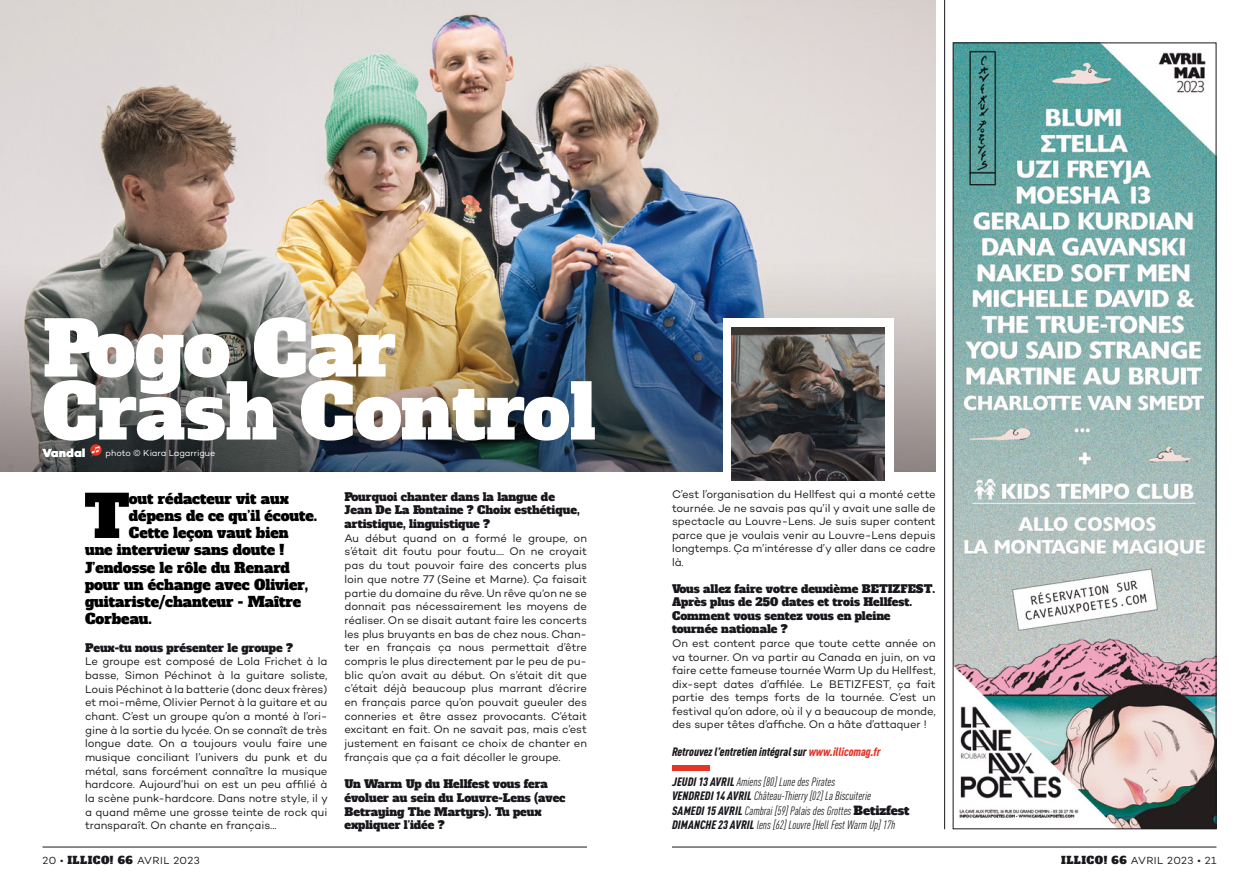
<style>
.page{position:relative;width:1259px;height:893px;background:#fff}
.page>*{position:absolute;margin:0;border:0;box-sizing:border-box;transform-origin:0 0}
.t1{font:75px/63px "Alfa Slab One";color:#fff}
.t2{font:58.2px "Alfa Slab One";color:#000}
.t3{font:14.25px "Alfa Slab One";color:#000}
.t4{font:italic condensed 12px/14.4px "DIN Pro";color:#1a171c}
.t5{font:italic 900 condensed 12px "DIN Pro";color:#1a171c}
.t6{font:900 12px "Campton";color:#fff}
.t7{font:11.25px/13.6px "Campton";letter-spacing:-.005em;color:#1a171c;text-align:justify}
.t8{font:11.25px/13.6px "Alfa Slab One";color:#1a171c}
.t9{font:10.5px "Campton";letter-spacing:.04em;color:#1a171c}
.t10{font:9px "Campton";color:#fff}
.s1{color:#e53527}
.s2{font-weight:900}
.s3{font-family:"Alfa Slab One";font-style:normal;font-stretch:normal}
.s4{font-family:"Alfa Slab One"}
</style>
<div class="page">
<hr style="left:43px;top:847px;width:544px;height:1px;background:#1a171c">
<hr style="left:672px;top:847px;width:544px;height:1px;background:#1a171c">
<hr style="left:944px;top:0;width:1px;height:829px;background:#1a171c">
<img style="left:0;top:0;width:935px;height:472px">
<svg style="left:90px;top:444px;width:12px;height:13px"></svg>
<div style="left:723px;top:319px;width:170px;height:170px;background:#fff"></div>
<img style="left:731px;top:327px;width:153px;height:153px">
<div style="left:672px;top:766px;width:37px;height:5px;background:#e53527"></div>
<img style="left:954px;top:45px;width:260px;height:782px">
<div style="left:952px;top:43px;width:264px;height:786px;border:1px solid #1a171c"></div>
<h1 class="t1" style="left:43px;top:319px;width:554px">Pogo Car<br>Crash Control</h1>
<p class="t6" style="left:43px;top:445px;width:45px">Vandal</p>
<p class="t10" style="left:106px;top:447px;width:111px">photo © Kiara Lagarrigue</p>
<h2 class="t2" style="left:84px;top:478px;width:46px">T</h2>
<p class="t3" style="left:129px;top:489px;width:161px">out rédacteur vit aux</p>
<p class="t3" style="left:129px;top:506px;width:190px">dépens de ce qu’il écoute.</p>
<p class="t3" style="left:129px;top:523px;width:161px">Cette leçon vaut bien</p>
<p class="t3" style="left:85px;top:540px;width:201px">une interview sans doute !</p>
<p class="t3" style="left:85px;top:558px;width:206px">J’endosse le rôle du Renard</p>
<p class="t3" style="left:85px;top:575px;width:225px">pour un échange avec Olivier,</p>
<p class="t3" style="left:85px;top:592px;width:218px">guitariste/chanteur - Maître</p>
<p class="t3" style="left:85px;top:609px;width:69px">Corbeau.</p>
<p class="t8" style="left:85px;top:641px;width:209px">Peux-tu nous présenter le groupe ?</p>
<p class="t7" style="left:85px;top:654px;width:244px">Le groupe est composé de Lola Frichet à la basse, Simon Péchinot à la guitare soliste, Louis Péchinot à la batterie (donc deux frères) et moi-même, Olivier Pernot à la guitare et au chant. C’est un groupe qu’on a monté à l’ori&shy;gine à la sortie du lycée. On se connaît de très longue date. On a toujours voulu faire une musique conciliant l’univers du punk et du métal, sans forcément connaître la musique hardcore. Aujourd’hui on est un peu affilié à la scène punk-hardcore. Dans notre style, il y a quand même une grosse teinte de rock qui transparaît. On chante en français...</p>
<p class="t8" style="left:344px;top:490px;width:237px">Pourquoi chanter dans la langue de<br>Jean De La Fontaine ? Choix esthétique, artistique, linguistique ?</p>
<p class="t7" style="left:344px;top:531px;width:244px">Au début quand on a formé le groupe, on s’était dit foutu pour foutu.... On ne croyait pas du tout pouvoir faire des concerts plus loin que notre 77 (Seine et Marne). Ça faisait partie du domaine du rêve. Un rêve qu‘on ne se donnait pas nécessairement les moyens de réaliser. On se disait autant faire les concerts les plus bruyants en bas de chez nous. Chan&shy;ter en français ça nous permettait d’être compris le plus directement par le peu de pu&shy;blic qu’on avait au début. On s’était dit que c’était déjà beaucoup plus marrant d’écrire en français parce qu’on pouvait gueuler des conneries et être assez provocants. C’était excitant en fait. On ne savait pas, mais c’est justement en faisant ce choix de chanter en français que ça a fait décoller le groupe.</p>
<p class="t8" style="left:344px;top:777px;width:222px">Un Warm Up du Hellfest vous fera évoluer au sein du Louvre-Lens (avec<br>Betraying The Martyrs). Tu peux expliquer l’idée ?</p>
<p class="t7" style="left:672px;top:487px;width:265px">C’est l’organisation du Hellfest qui a monté cette tournée. Je ne savais pas qu’il y avait une salle de spectacle au Louvre-Lens. Je suis super content parce que je voulais venir au Louvre-Lens depuis longtemps. Ça m’intéresse d’y aller dans ce cadre là.</p>
<p class="t8" style="left:672px;top:582px;width:265px">Vous allez faire votre deuxième BetiZFest.<br>Après plus de 250 dates et trois Hellfest.<br>Comment vous sentez vous en pleine tournée nationale ?</p>
<p class="t7" style="left:672px;top:636px;width:265px">On est content parce que toute cette année on va tourner. On va partir au Canada en juin, on va faire cette fameuse tournée Warm Up du Hellfest, dix-sept dates d’affilée. Le Betiz</p>
<p class="t7" style="left:672px;top:677px;width:265px;text-indent:190px">Fest, ça fait partie des temps forts de la tournée. C’est un festival qu’on adore, où il y a beaucoup de monde, des super têtes d’affiche. On a hâte d’attaquer !</p>
<p class="t5" style="left:672px;top:743px;width:210px">Retrouvez l’entretien intégral sur <span class="s1">www.illicomag.fr</span></p>
<p class="t4" style="left:672px;top:773px;width:239px"><span class="s2">JEUDI 13 AVRIL</span> Amiens [80] Lune des Pirates<br><span class="s2">VENDREDI 14 AVRIL</span> Château-Thierry [02] La Biscuiterie<br><span class="s2">SAMEDI 15 AVRIL</span> Cambrai [59] Palais des Grottes <span class="s3">Betizfest </span><span class="s2">DIMANCHE 23 AVRIL</span> lens [62] Louvre [Hell Fest Warm Up] 17h</p>
<p class="t9" style="left:43px;top:854px;width:159px">20 • <span class="s4">ILLICO! 66</span> AVRIL 2023</p>
<p class="t9" style="left:1061px;top:854px;width:157px"><span class="s4">ILLICO! 66</span> AVRIL 2023 • 21</p>
</div>
